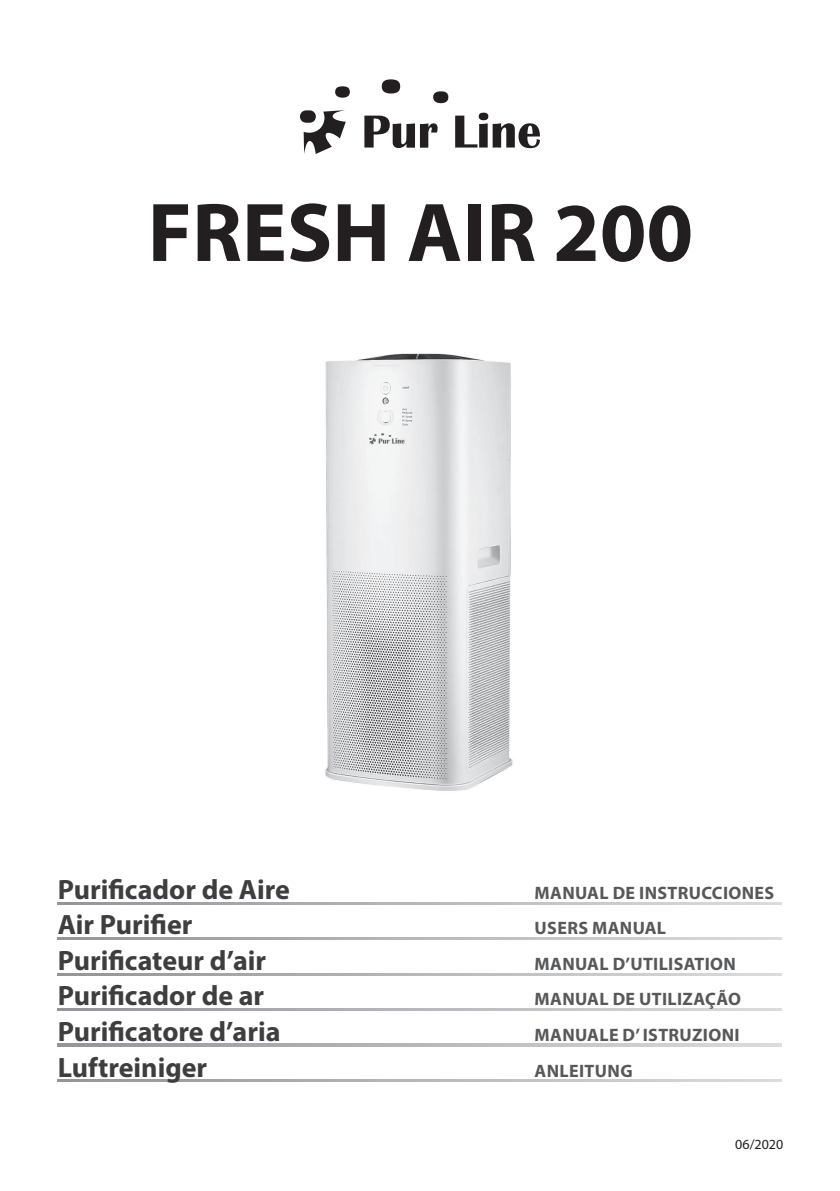
<style>
.page{position:relative;width:840px;height:1191px;background:#fff}
.page>*{position:absolute;margin:0;border:0;box-sizing:border-box;transform-origin:0 0}
.t1{font:700 84px "Myriad Pro";color:#231f20}
.t2{font:700 28px/35.6px "Myriad Pro";color:#3e3e3f}
.t3{font:700 18px/35.4px "Myriad Pro";letter-spacing:.02em;color:#57585a}
.t4{font:14px "Myriad Pro";color:#231f20}
</style>
<div class="page">
<svg style="left:58px;top:902px;width:722px;height:2px"></svg>
<svg style="left:58px;top:1079px;width:722px;height:2px"></svg>
<svg style="left:58px;top:1044px;width:722px;height:2px"></svg>
<svg style="left:58px;top:1008px;width:722px;height:3px;background:#b6b7ba"></svg>
<svg style="left:58px;top:973px;width:722px;height:2px"></svg>
<svg style="left:58px;top:937px;width:722px;height:3px;background:#b6b7ba"></svg>
<div style="left:479px;top:113px;width:8px;height:7px;background:#231f20;border-radius:50%"></div>
<svg style="left:303px;top:110px;width:42px;height:44px"></svg>
<div style="left:300px;top:110px;width:15px;height:13px;background:#231f20;border-radius:6px"></div>
<div style="left:433px;top:91px;width:15px;height:12px;background:#231f20;border-radius:50%"></div>
<div style="left:335px;top:86px;width:14px;height:12px;background:#231f20;border-radius:50%"></div>
<div style="left:381px;top:79px;width:19px;height:14px;background:#231f20;border-radius:50%"></div>
<svg style="left:455px;top:116px;width:84px;height:33px"></svg>
<svg style="left:364px;top:116px;width:74px;height:32px"></svg>
<img style="left:325px;top:353px;width:188px;height:438px">
<h1 class="t1" style="left:148px;top:178px;width:546px">FRESH AIR 200</h1>
<h2 class="t2" style="left:58px;top:870px;width:233px">Purificador de Aire<br>Air Purifier<br>Purificateur d’air<br>Purificador de ar<br>Purificatore d’aria<br>Luftreiniger</h2>
<p class="t3" style="left:534px;top:874px;width:241px">MANUAL DE INSTRUCCIONES<br>USERS MANUAL<br>MANUAL D’UTILISATION<br>MANUAL DE UTILIZAÇÃO<br>MANUALE D’ ISTRUZIONI<br>ANLEITUNG</p>
<p class="t4" style="left:734px;top:1135px;width:49px">06/2020</p>
</div>
